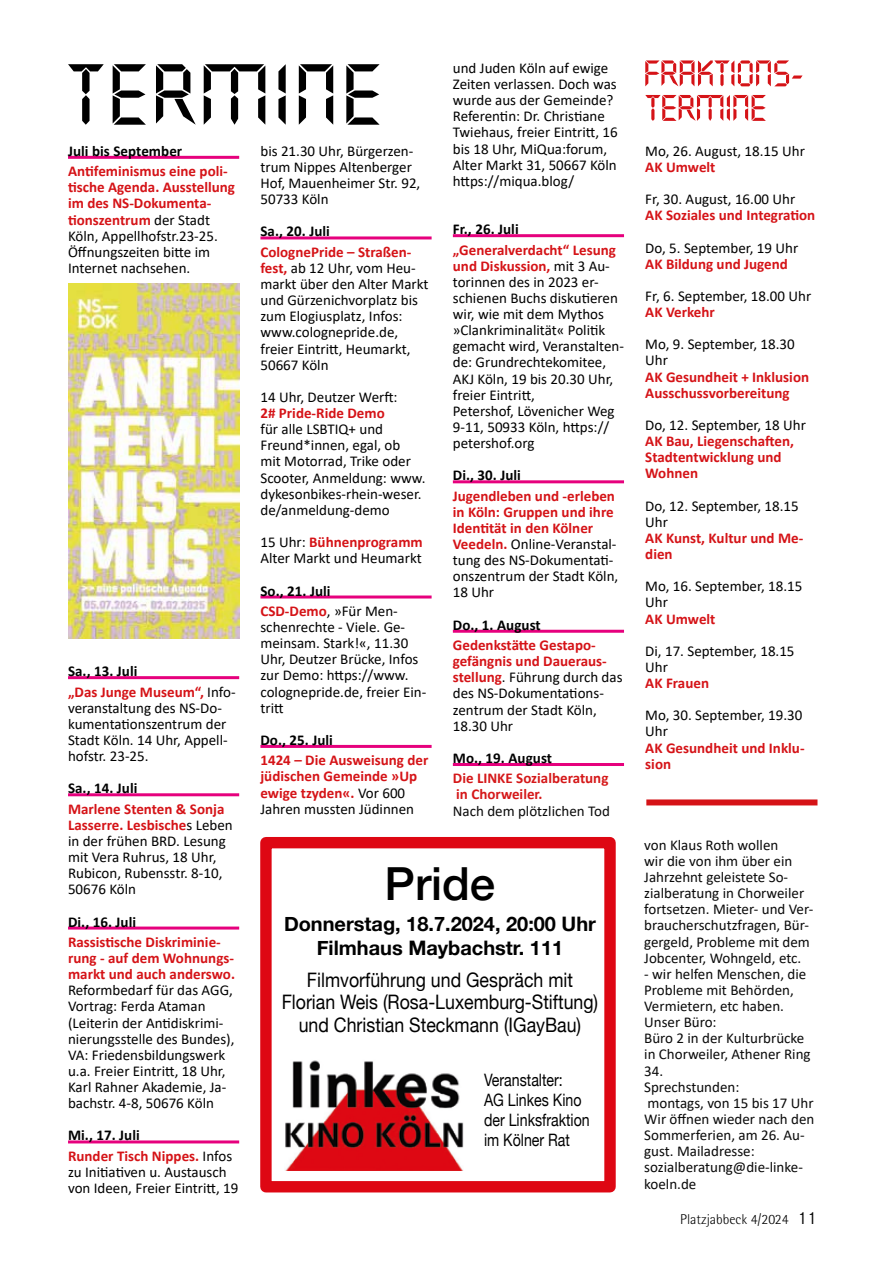
<style>
.page{position:relative;width:893px;height:1263px;background:#fff}
.page>*{position:absolute;margin:0;border:0;box-sizing:border-box;transform-origin:0 0}
.t1{font:500 45.6px "Helvetica Neue";color:#000}
.t2{font:19.95px/22.8px "Helvetica Neue";color:#000;text-align:center;scale:.89 1}
.t3{font:700 19.95px/24px "Helvetica Neue";color:#000;text-align:center}
.t4{font:17.1px/20px "Helvetica Neue";color:#000;scale:.83 1}
.t5{font:15px/16.2px "Calibri";color:#000}
.t6{font:700 15px/16.2px "Calibri";color:#d51317}
.t7{font:15px/16px "Calibri";color:#0a0a0a}
.t8{font:700 15px/20.4px "Calibri";letter-spacing:.005em;color:#000}
.t9{font:700 15px/16.2px "Calibri";color:#d51819}
.t10{font:300 14.25px "Rotis Semi Sans Pro";color:#000}
.s1{font-weight:400;color:#000}
.s2{color:#000}
.s3{font-weight:700;color:#d51317}
.s4{color:#d51317}
.s5{font-weight:400}
.s6{font-family:"Corporate S Pro";font-weight:400;font-size:18px}
</style>
<div class="page">
<hr style="left:68px;top:156px;width:171px;height:3px;background:#e6007d">
<hr style="left:68px;top:676px;width:171px;height:3px;background:#e6007d">
<hr style="left:68px;top:793px;width:171px;height:3px;background:#e6007d">
<hr style="left:68px;top:926px;width:171px;height:3px;background:#e6007d">
<hr style="left:68px;top:1140px;width:171px;height:3px;background:#e6007d">
<hr style="left:260px;top:236px;width:172px;height:3px;background:#e6007d">
<hr style="left:260px;top:595px;width:172px;height:3px;background:#e6007d">
<hr style="left:260px;top:745px;width:172px;height:3px;background:#e6007d">
<hr style="left:453px;top:234px;width:171px;height:3px;background:#e6007d">
<hr style="left:453px;top:480px;width:171px;height:3px;background:#e6007d">
<hr style="left:453px;top:630px;width:171px;height:3px;background:#e6007d">
<hr style="left:453px;top:763px;width:171px;height:3px;background:#e6007d">
<svg style="left:645px;top:60px;width:157px;height:26px"></svg>
<svg style="left:645px;top:95px;width:121px;height:26px"></svg>
<svg style="left:68px;top:64px;width:312px;height:61px"></svg>
<div style="left:646px;top:799px;width:171px;height:6px;background:#d51317"></div>
<img style="left:68px;top:284px;width:171px;height:355px">
<div style="left:260px;top:837px;width:356px;height:355px;border:11px solid #de0713"></div>
<img style="left:285px;top:1060px;width:178px;height:110px">
<p class="t8" style="left:68px;top:140px;width:116px">Juli bis September</p>
<p class="t6" style="left:68px;top:163px;width:168px">Antifeminismus eine poli&shy;tische Agenda. Ausstellung im des NS-Dokumenta&shy;tionszentrum <span class="s1">der Stadt<br>Köln, Appellhofstr.23-25.<br>Öffnungszeiten bitte im<br>Internet nachsehen.</span></p>
<p class="t6" style="left:68px;top:661px;width:169px;line-height:20.4px"><span class="s2">Sa., 13. Juli<br></span>„Das Junge Museum“, <span class="s1">Info-</span></p>
<p class="t5" style="left:68px;top:699px;width:161px">veranstaltung des NS-Do&shy;kumentationszentrum der<br>Stadt Köln. 14 Uhr, Appell&shy;hofstr. 23-25.</p>
<p class="t8" style="left:68px;top:778px;width:71px">Sa., 14. Juli</p>
<p class="t5" style="left:68px;top:800px;width:166px"><span class="s3">Marlene Stenten &amp; Sonja<br>Lasserre. Lesbische</span>s Leben in der frühen BRD. Lesung mit Vera Ruhrus, 18 Uhr,<br>Rubicon, Rubensstr. 8-10,<br>50676 Köln</p>
<p class="t8" style="left:68px;top:911px;width:70px">Di., 16. Juli</p>
<p class="t6" style="left:68px;top:934px;width:168px">Rassistische Diskriminie&shy;rung - auf dem Wohnungs&shy;markt und auch anderswo.</p>
<p class="t5" style="left:68px;top:982px;width:168px">Reformbedarf für das AGG,<br>Vortrag: Ferda Ataman (Leiterin der Antidiskrimi&shy;nierungsstelle des Bundes),<br>VA: Friedensbildungswerk u.a. Freier Eintritt, 18 Uhr,<br>Karl Rahner Akademie, Ja&shy;bachstr. 4-8, 50676 Köln</p>
<p class="t6" style="left:68px;top:1125px;width:166px;line-height:20.4px"><span class="s2">Mi., 17. Juli<br></span>Runder Tisch Nippes. <span class="s1">Infos</span></p>
<p class="t5" style="left:68px;top:1163px;width:172px">zu Initiativen u. Austausch von Ideen, Freier Eintritt, 19</p>
<p class="t5" style="left:260px;top:142px;width:161px">bis 21.30 Uhr, Bürgerzen&shy;trum Nippes Altenberger<br>Hof, Mauenheimer Str. 92,<br>50733 Köln</p>
<p class="t8" style="left:260px;top:221px;width:71px">Sa., 20. Juli</p>
<p class="t5" style="left:260px;top:243px;width:170px"><span class="s3">ColognePride – Straßen&shy;fest,</span> ab 12 Uhr, vom Heu&shy;markt über den Alter Markt und Gürzenichvorplatz bis zum Elogiusplatz, Infos: www.colognepride.de, freier Eintritt, Heumarkt,<br>50667 Köln</p>
<p class="t5" style="left:260px;top:388px;width:139px">14 Uhr, Deutzer Werft:</p>
<p class="t6" style="left:260px;top:405px;width:126px">2# Pride-Ride Demo</p>
<p class="t5" style="left:260px;top:421px;width:166px">für alle LSBTIQ+ und<br>Freund*innen, egal, ob<br>mit Motorrad, Trike oder<br>Scooter, Anmeldung: www. dykesonbikes-rhein-weser. de/anmeldung-demo</p>
<p class="t5" style="left:260px;top:534px;width:164px">15 Uhr: <span class="s3">Bühnenprogramm<br></span>Alter Markt und Heumarkt</p>
<p class="t8" style="left:260px;top:580px;width:139px">So., 21. Juli<br><span class="s4">CSD-Demo</span><span class="s5">, »Für Men-</span></p>
<p class="t5" style="left:260px;top:618px;width:167px">schenrechte - Viele. Ge&shy;meinsam. Stark!«, 11.30<br>Uhr, Deutzer Brücke, Infos zur Demo: https://www. colognepride.de, freier Ein&shy;tritt</p>
<p class="t8" style="left:260px;top:729px;width:74px">Do., 25. Juli</p>
<p class="t6" style="left:260px;top:752px;width:169px">1424 – Die Ausweisung der jüdischen Gemeinde »Up ewige tzyden«. <span class="s1">Vor 600<br>Jahren mussten Jüdinnen</span></p>
<p class="t5" style="left:453px;top:59px;width:166px">und Juden Köln auf ewige<br>Zeiten verlassen. Doch was wurde aus der Gemeinde?<br>Referentin: Dr. Christiane<br>Twiehaus, freier Eintritt, 16 bis 18 Uhr, MiQua:forum,<br>Alter Markt 31, 50667 Köln https://miqua.blog/</p>
<p class="t8" style="left:453px;top:219px;width:67px">Fr., 26. Juli</p>
<p class="t5" style="left:453px;top:241px;width:173px"><span class="s3">„Generalverdacht“ Lesung und Diskussion,</span> mit 3 Au&shy;torinnen des in 2023 er&shy;schienen Buchs diskutieren wir, wie mit dem Mythos »Clankriminalität« Politik gemacht wird, Veranstalten&shy;de: Grundrechtekomitee,<br>AKJ Köln, 19 bis 20.30 Uhr, freier Eintritt,<br>Petershof, Lövenicher Weg<br>9-11, 50933 Köln, https:// petershof.org</p>
<p class="t8" style="left:453px;top:465px;width:70px">Di., 30. Juli</p>
<p class="t6" style="left:453px;top:487px;width:167px">Jugendleben und -erleben in Köln: Gruppen und ihre<br>Identität in den Kölner<br>Veedeln. <span class="s1">Online-Veranstal&shy;tung des NS-Dokumentati&shy;onszentrum der Stadt Köln,<br>18 Uhr</span></p>
<p class="t8" style="left:453px;top:614px;width:89px">Do., 1. August</p>
<p class="t5" style="left:453px;top:637px;width:171px"><span class="s3">Gedenkstätte Gestapo&shy;gefängnis und Daueraus&shy;stellung</span>. Führung durch das des NS-Dokumentations&shy;zentrum der Stadt Köln,<br>18.30 Uhr</p>
<p class="t8" style="left:453px;top:748px;width:101px">Mo., 19. August</p>
<p class="t9" style="left:453px;top:770px;width:157px">Die LINKE Sozialberatung in Chorweiler.</p>
<p class="t7" style="left:453px;top:802px;width:158px">Nach dem plötzlichen Tod</p>
<h1 class="t1" style="left:385px;top:847px;width:112px">Pride</h1>
<h2 class="t3" style="left:284px;top:913px;width:313px">Donnerstag, 18.7.2024, 20:00 Uhr<br>Filmhaus Maybachstr. 111</h2>
<h2 class="t2" style="left:282px;top:969px;width:357px">Filmvorführung und Gespräch mit<br>Florian Weis (Rosa-Luxemburg-Stiftung) und Christian Steckmann (IGayBau)</h2>
<p class="t4" style="left:484px;top:1071px;width:129px">Veranstalter:<br>AG Linkes Kino der Linksfraktion im Kölner Rat</p>
<p class="t5" style="left:645px;top:142px;width:161px">Mo, 26. August, 18.15 Uhr</p>
<p class="t6" style="left:645px;top:159px;width:72px">AK Umwelt</p>
<p class="t5" style="left:645px;top:191px;width:152px">Fr, 30. August, 16.00 Uhr</p>
<p class="t6" style="left:645px;top:207px;width:172px">AK Soziales und Integration</p>
<p class="t5" style="left:645px;top:239px;width:155px">Do, 5. September, 19 Uhr</p>
<p class="t6" style="left:645px;top:255px;width:144px">AK Bildung und Jugend</p>
<p class="t5" style="left:645px;top:287px;width:167px">Fr, 6. September, 18.00 Uhr</p>
<p class="t6" style="left:645px;top:304px;width:71px">AK Verkehr</p>
<p class="t5" style="left:645px;top:336px;width:151px">Mo, 9. September, 18.30<br>Uhr</p>
<p class="t6" style="left:645px;top:368px;width:165px">AK Gesundheit + Inklusion<br>Ausschussvorbereitung</p>
<p class="t5" style="left:645px;top:416px;width:162px">Do, 12. September, 18 Uhr</p>
<p class="t6" style="left:645px;top:433px;width:150px">AK Bau, Liegenschaften,<br>Stadtentwicklung und<br>Wohnen</p>
<p class="t5" style="left:645px;top:497px;width:155px">Do, 12. September, 18.15<br>Uhr</p>
<p class="t6" style="left:645px;top:530px;width:160px">AK Kunst, Kultur und Me&shy;dien</p>
<p class="t5" style="left:645px;top:578px;width:159px">Mo, 16. September, 18.15<br>Uhr</p>
<p class="t6" style="left:645px;top:610px;width:72px">AK Umwelt</p>
<p class="t5" style="left:645px;top:642px;width:151px">Di, 17. September, 18.15<br>Uhr</p>
<p class="t6" style="left:645px;top:675px;width:65px">AK Frauen</p>
<p class="t5" style="left:645px;top:707px;width:159px">Mo, 30. September, 19.30<br>Uhr</p>
<p class="t6" style="left:645px;top:739px;width:161px">AK Gesundheit und Inklu&shy;sion</p>
<p class="t7" style="left:644px;top:836px;width:171px">von Klaus Roth wollen<br>wir die von ihm über ein<br>Jahrzehnt geleistete So&shy;zialberatung in Chorweiler fortsetzen. Mieter- und Ver&shy;braucherschutzfragen, Bür&shy;gergeld, Probleme mit dem<br>Jobcenter, Wohngeld, etc.</p>
<p class="t7" style="left:644px;top:965px;width:172px">- wir helfen Menschen, die<br>Probleme mit Behörden,<br>Vermietern, etc haben.<br>Unser Büro:<br>Büro 2 in der Kulturbrücke in Chorweiler, Athener Ring<br>34.<br>Sprechstunden:<br>montags, von 15 bis 17 Uhr<br>Wir öffnen wieder nach den<br>Sommerferien, am 26. Au&shy;gust. Mailadresse: sozialberatung@die-linke&shy;koeln.de</p>
<p class="t10" style="left:680px;top:1211px;width:138px">Platzjabbeck 4/2024 <span class="s6">11</span></p>
</div>
